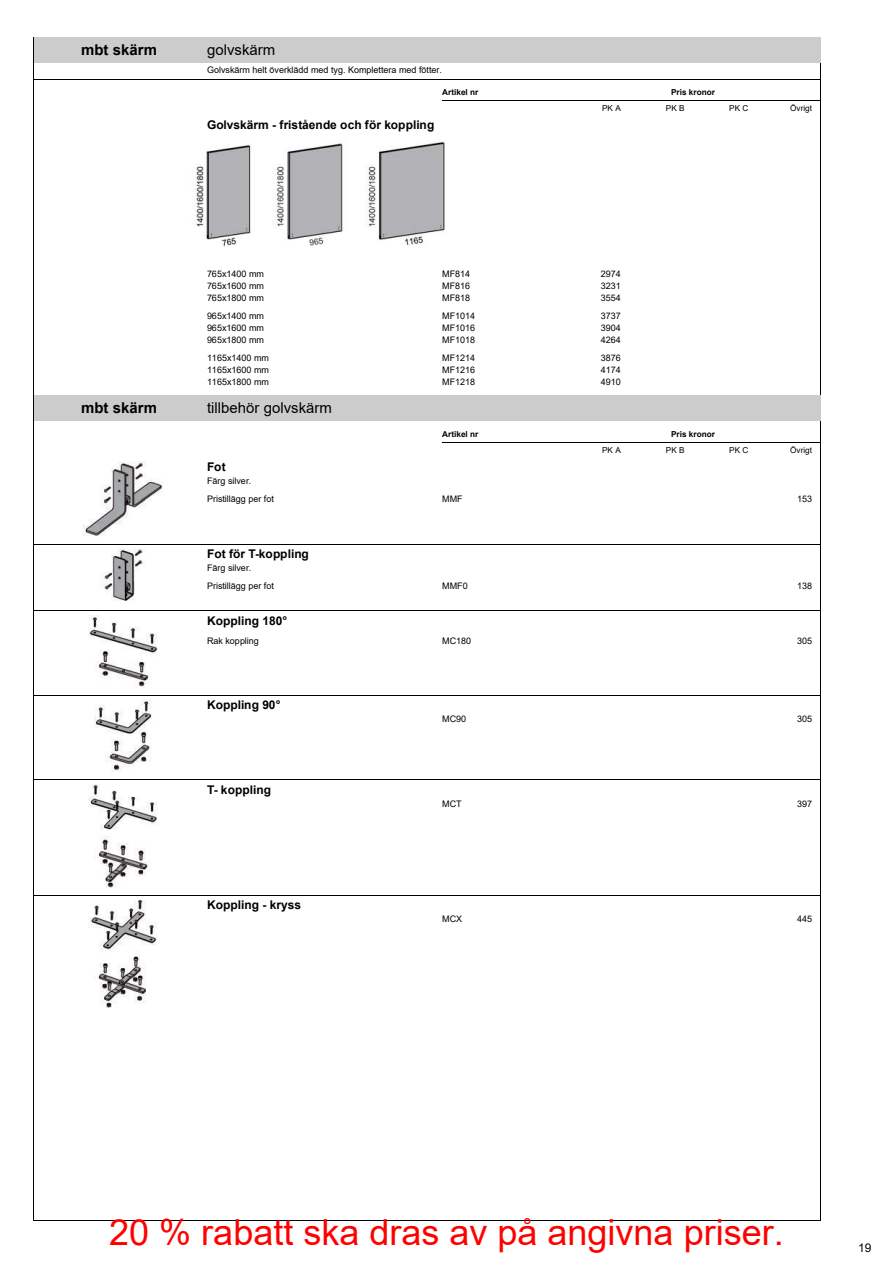
<style>
.page{position:relative;width:893px;height:1263px;background:#fff}
.page>*{position:absolute;margin:0;border:0;box-sizing:border-box;transform-origin:0 0}
.t1{font:36px "Arial";color:#f00}
.t2{font:15px "Arial";color:#000}
.t3{font:700 15px "Arial";letter-spacing:.005em;color:#000}
.t4{font:700 12px "Arial";color:#000}
.t5{font:12px "Arial";color:#000}
.t6{font:9px/18px "Arial";color:#000}
.t7{font:700 8.25px "Arial";letter-spacing:.005em;color:#000}
.t8{font:8.25px "Arial";letter-spacing:.005em;color:#000}
</style>
<div class="page">
<hr style="left:820px;top:26px;width:1px;height:1195px;background:#000">
<hr style="left:34px;top:1220px;width:787px;height:1px;background:#000">
<hr style="left:34px;top:25px;width:1px;height:1195px;background:#000">
<hr style="left:20px;top:36px;width:821px;height:1px;background:#fff">
<div style="left:34px;top:37px;width:170px;height:26px;background:#ccc"></div>
<div style="left:204px;top:37px;width:617px;height:26px;background:#ccc"></div>
<div style="left:34px;top:396px;width:170px;height:25px;background:#ccc"></div>
<div style="left:204px;top:396px;width:617px;height:25px;background:#ccc"></div>
<hr style="left:34px;top:79px;width:787px;height:1px;background:#000">
<hr style="left:442px;top:101px;width:379px;height:1px;background:#000">
<hr style="left:442px;top:443px;width:379px;height:1px;background:#000">
<hr style="left:34px;top:544px;width:787px;height:1px;background:#000">
<hr style="left:34px;top:611px;width:787px;height:1px;background:#000">
<hr style="left:34px;top:695px;width:787px;height:1px;background:#000">
<hr style="left:34px;top:779px;width:787px;height:1px;background:#000">
<hr style="left:34px;top:895px;width:787px;height:1px;background:#000">
<img style="left:196px;top:142px;width:249px;height:105px">
<img style="left:83px;top:462px;width:80px;height:74px">
<img style="left:104px;top:549px;width:42px;height:52px">
<img style="left:89px;top:615px;width:69px;height:72px">
<img style="left:94px;top:700px;width:58px;height:72px">
<img style="left:88px;top:784px;width:69px;height:104px">
<img style="left:90px;top:900px;width:67px;height:108px">
<h2 class="t3" style="left:81px;top:41px;width:77px">mbt skärm</h2>
<h2 class="t2" style="left:207px;top:41px;width:70px">golvskärm</h2>
<p class="t6" style="left:207px;top:61px;width:236px">Golvskärm helt överklädd med tyg. Komplettera med fötter.</p>
<h3 class="t4" style="left:207px;top:118px;width:229px">Golvskärm - fristående och för koppling</h3>
<p class="t7" style="left:442px;top:88px;width:38px">Artikel nr</p>
<p class="t7" style="left:671px;top:88px;width:45px">Pris kronor</p>
<p class="t8" style="left:602px;top:103px;width:20px">PK A</p>
<p class="t8" style="left:666px;top:103px;width:20px">PK B</p>
<p class="t8" style="left:729px;top:103px;width:21px">PK C</p>
<p class="t8" style="left:790px;top:103px;width:23px">Övrigt</p>
<p class="t6" style="left:207px;top:265px;width:58px">765x1400 mm</p>
<p class="t6" style="left:442px;top:265px;width:30px">MF814</p>
<p class="t6" style="left:601px;top:265px;width:22px">2974</p>
<p class="t6" style="left:207px;top:277px;width:58px">765x1600 mm</p>
<p class="t6" style="left:442px;top:277px;width:30px">MF816</p>
<p class="t6" style="left:601px;top:277px;width:22px">3231</p>
<p class="t6" style="left:207px;top:289px;width:58px">765x1800 mm</p>
<p class="t6" style="left:442px;top:289px;width:30px">MF818</p>
<p class="t6" style="left:601px;top:289px;width:22px">3554</p>
<p class="t6" style="left:207px;top:307px;width:58px">965x1400 mm</p>
<p class="t6" style="left:442px;top:307px;width:35px">MF1014</p>
<p class="t6" style="left:601px;top:307px;width:22px">3737</p>
<p class="t6" style="left:207px;top:319px;width:58px">965x1600 mm</p>
<p class="t6" style="left:442px;top:319px;width:35px">MF1016</p>
<p class="t6" style="left:601px;top:319px;width:22px">3904</p>
<p class="t6" style="left:207px;top:331px;width:58px">965x1800 mm</p>
<p class="t6" style="left:442px;top:331px;width:35px">MF1018</p>
<p class="t6" style="left:601px;top:331px;width:22px">4264</p>
<p class="t6" style="left:207px;top:349px;width:63px">1165x1400 mm</p>
<p class="t6" style="left:442px;top:349px;width:35px">MF1214</p>
<p class="t6" style="left:601px;top:349px;width:22px">3876</p>
<p class="t6" style="left:207px;top:361px;width:63px">1165x1600 mm</p>
<p class="t6" style="left:442px;top:361px;width:35px">MF1216</p>
<p class="t6" style="left:601px;top:361px;width:22px">4174</p>
<p class="t6" style="left:207px;top:373px;width:63px">1165x1800 mm</p>
<p class="t6" style="left:442px;top:373px;width:35px">MF1218</p>
<p class="t6" style="left:601px;top:373px;width:22px">4910</p>
<h2 class="t3" style="left:81px;top:400px;width:77px">mbt skärm</h2>
<h2 class="t2" style="left:207px;top:400px;width:126px">tillbehör golvskärm</h2>
<h3 class="t4" style="left:207px;top:460px;width:20px">Fot</h3>
<p class="t6" style="left:207px;top:472px;width:68px">Färg silver.<br>Pristillägg per fot</p>
<h3 class="t4" style="left:207px;top:548px;width:103px">Fot för T-koppling</h3>
<p class="t6" style="left:207px;top:559px;width:68px">Färg silver.<br>Pristillägg per fot</p>
<p class="t7" style="left:442px;top:430px;width:38px">Artikel nr</p>
<p class="t7" style="left:671px;top:430px;width:45px">Pris kronor</p>
<p class="t8" style="left:602px;top:445px;width:20px">PK A</p>
<p class="t8" style="left:666px;top:445px;width:20px">PK B</p>
<p class="t8" style="left:729px;top:445px;width:21px">PK C</p>
<p class="t8" style="left:790px;top:445px;width:23px">Övrigt</p>
<p class="t6" style="left:442px;top:490px;width:22px">MMF</p>
<p class="t6" style="left:797px;top:490px;width:16px">153</p>
<p class="t6" style="left:442px;top:577px;width:27px">MMF0</p>
<p class="t6" style="left:797px;top:577px;width:16px">138</p>
<h3 class="t4" style="left:207px;top:614px;width:82px">Koppling 180°</h3>
<p class="t6" style="left:207px;top:632px;width:53px">Rak koppling</p>
<p class="t6" style="left:442px;top:632px;width:31px">MC180</p>
<p class="t6" style="left:797px;top:632px;width:16px">305</p>
<h3 class="t4" style="left:207px;top:698px;width:75px">Koppling 90°</h3>
<h3 class="t4" style="left:207px;top:783px;width:65px">T- koppling</h3>
<h3 class="t4" style="left:207px;top:899px;width:95px">Koppling - kryss</h3>
<p class="t6" style="left:442px;top:710px;width:25px">MC90</p>
<p class="t6" style="left:797px;top:710px;width:16px">305</p>
<p class="t6" style="left:442px;top:794px;width:21px">MCT</p>
<p class="t6" style="left:797px;top:794px;width:16px">397</p>
<p class="t6" style="left:442px;top:910px;width:22px">MCX</p>
<p class="t6" style="left:797px;top:910px;width:16px">445</p>
<h1 class="t1" style="left:109px;top:1207px;width:676px">20 % rabatt ska dras av på angivna priser.</h1>
<h3 class="t5" style="left:858px;top:1240px;width:15px">19</h3>
</div>
